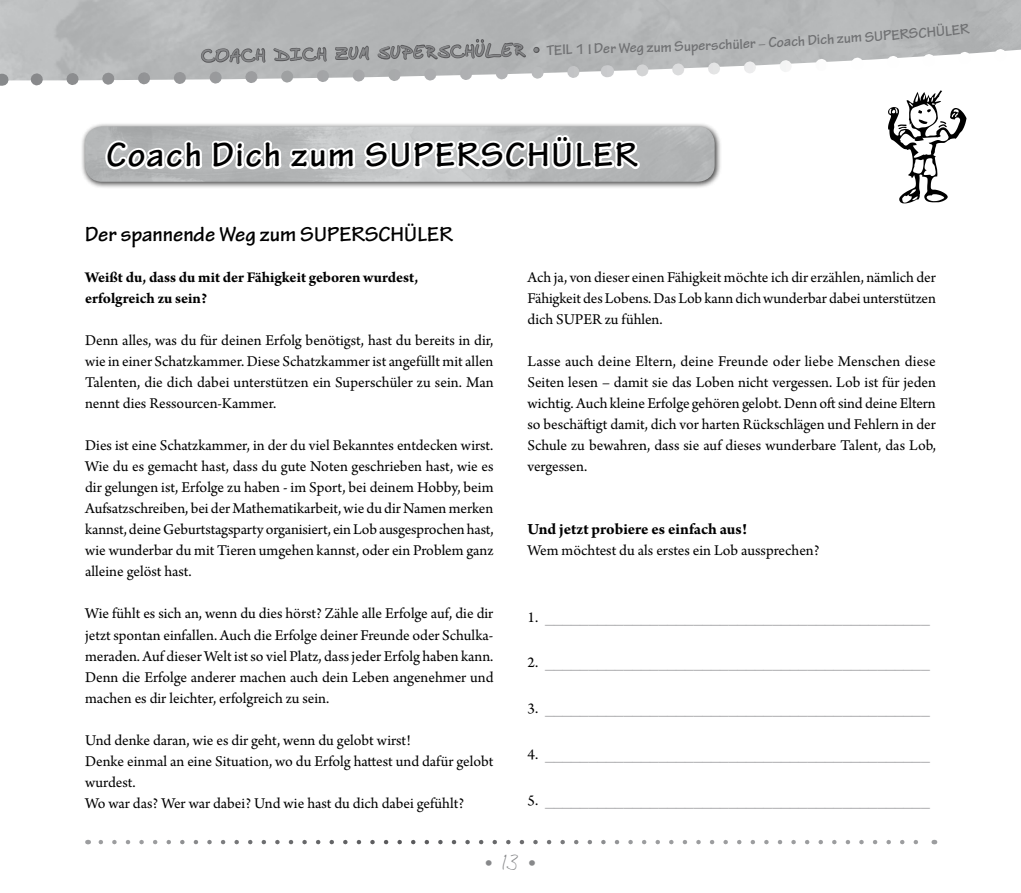
<style>
.page{position:relative;width:1021px;height:893px;background:#fff}
.page>*{position:absolute;margin:0;border:0;box-sizing:border-box;transform-origin:0 0}
.t1{font:700 36px "Tekton Pro";letter-spacing:.05em;color:#000}
.t2{font:700 21.75px "Tekton Pro";color:#000}
.t3{font:21px "Liberation Sans";color:#87888a}
.t4{font:700 16.5px "Arno Pro";letter-spacing:-.005em;color:#000}
.t5{font:15.75px/21px "Arno Pro";color:#000;text-align:justify}
.t6{font:15.75px "Arno Pro";color:#9c9d9f}
.t7{font:700 15.75px/21px "Arno Pro";letter-spacing:-.005em;color:#000}
.t8{font:700 15px "Tekton Pro";color:#707173}
.t9{font:700 15px "Bud Hand";color:#87888a}
.s1{font-family:"Liberation Sans";font-weight:400}
.s2{font-family:"Tekton Pro";color:#707173}
.s3{font-family:"Arno Pro";font-weight:400}
.s4{color:#000}
.s5{font-family:"Bud Hand"}
</style>
<div class="page">
<svg style="left:101px;top:840px;width:817px;height:4px"></svg>
<svg style="left:0;top:42px;width:1px;height:12px"></svg>
<svg style="left:0;top:72px;width:2px;height:14px"></svg>
<div style="left:81px;top:122px;width:646px;height:73px;background:#000;opacity:.75"></div>
<img style="left:85px;top:126px;width:629px;height:56px">
<svg style="left:103px;top:133px;width:539px;height:39px"></svg>
<svg style="left:888px;top:90px;width:78px;height:114px"></svg>
<div style="left:944px;top:202px;width:25px;height:7px;background:#fff"></div>
<svg style="left:25px;top:30px;width:582px;height:56px;background:#b6b8b9"></svg>
<svg style="left:630px;top:24px;width:391px;height:53px"></svg>
<p class="t9" style="left:201px;top:48px;width:15px">C</p>
<p class="t9" style="left:216px;top:48px;width:371px;rotate:-1deg">OACH DICH ZUM SUPERSCHULER <span class="s1">•</span> <span class="s2">TEIL 1</span></p>
<p class="t8" style="left:587px;top:40px;width:146px;rotate:-2deg">I Der Weg zum Supersch</p>
<p class="t8" style="left:732px;top:35px;width:103px;rotate:-3deg">üler <span class="s3">–</span> Coach Dich</p>
<p class="t8" style="left:836px;top:30px;width:110px;rotate:-4deg">zum SUPERSCHÜ</p>
<h1 class="t1" style="left:106px;top:134px;width:532px">Coach Dich zum SUPERSCHÜLER</h1>
<h2 class="t2" style="left:85px;top:222px;width:369px">Der spannende Weg zum SUPERSCHÜLER</h2>
<p class="t7" style="left:85px;top:267px;width:334px">Weißt du, dass du mit der Fähigkeit geboren wurdest, erfolgreich zu sein?</p>
<p class="t5" style="left:85px;top:330px;width:410px">Denn alles, was du für deinen Erfolg benötigst, hast du bereits in dir, wie in einer Schatzkammer. Diese Schatzkammer ist angefüllt mit allen Talenten, die dich dabei unterstützen ein Superschüler zu sein. Man nennt dies Ressourcen-Kammer.</p>
<p class="t5" style="left:85px;top:436px;width:410px">Dies ist eine Schatzkammer, in der du viel Bekanntes entdecken wirst.<br>Wie du es gemacht hast, dass du gute Noten geschrieben hast, wie es dir gelungen ist, Erfolge zu haben - im Sport, bei deinem Hobby, beim Aufsatzschreiben, bei der Mathematikarbeit, wie du dir Namen merken kannst, deine Geburtstagsparty organisiert, ein Lob ausgesprochen hast, wie wunderbar du mit Tieren umgehen kannst, oder ein Problem ganz alleine gelöst hast.</p>
<p class="t5" style="left:85px;top:604px;width:410px">Wie fühlt es sich an, wenn du dies hörst? Zähle alle Erfolge auf, die dir jetzt spontan einfallen. Auch die Erfolge deiner Freunde oder Schulka&shy;meraden. Auf dieser Welt ist so viel Platz, dass jeder Erfolg haben kann.<br>Denn die Erfolge anderer machen auch dein Leben angenehmer und machen es dir leichter, erfolgreich zu sein.</p>
<p class="t5" style="left:85px;top:730px;width:410px;text-align:left">Und denke daran, wie es dir geht, wenn du gelobt wirst!<br>Denke einmal an eine Situation, wo du Erfolg hattest und dafür gelobt wurdest.<br>Wo war das? Wer war dabei? Und wie hast du dich dabei gefühlt?</p>
<p class="t5" style="left:527px;top:267px;width:410px">Ach ja, von dieser einen Fähigkeit möchte ich dir erzählen, nämlich der Fähigkeit des Lobens. Das Lob kann dich wunderbar dabei unterstützen dich SUPER zu fühlen.</p>
<p class="t5" style="left:527px;top:351px;width:410px">Lasse auch deine Eltern, deine Freunde oder liebe Menschen diese Seiten lesen – damit sie das Loben nicht vergessen. Lob ist für jeden wichtig. Auch kleine Erfolge gehören gelobt. Denn oft sind deine Eltern so beschäftigt damit, dich vor harten Rückschlägen und Fehlern in der Schule zu bewahren, dass sie auf dieses wunderbare Talent, das Lob, vergessen.</p>
<p class="t4" style="left:527px;top:519px;width:221px">Und jetzt probiere es einfach aus!</p>
<p class="t5" style="left:527px;top:540px;width:293px">Wem möchtest du als erstes ein Lob aussprechen?</p>
<p class="t6" style="left:527px;top:608px;width:404px"><span class="s4">1.</span> ____________________________________________</p>
<p class="t6" style="left:527px;top:654px;width:404px"><span class="s4">2.</span> ____________________________________________</p>
<p class="t6" style="left:527px;top:699px;width:404px"><span class="s4">3.</span> ____________________________________________</p>
<p class="t6" style="left:527px;top:745px;width:404px"><span class="s4">4.</span> ____________________________________________</p>
<p class="t6" style="left:527px;top:791px;width:404px"><span class="s4">5.</span> ____________________________________________</p>
<h3 class="t3" style="left:485px;top:850px;width:52px">• <span class="s5">13</span> •</h3>
</div>
